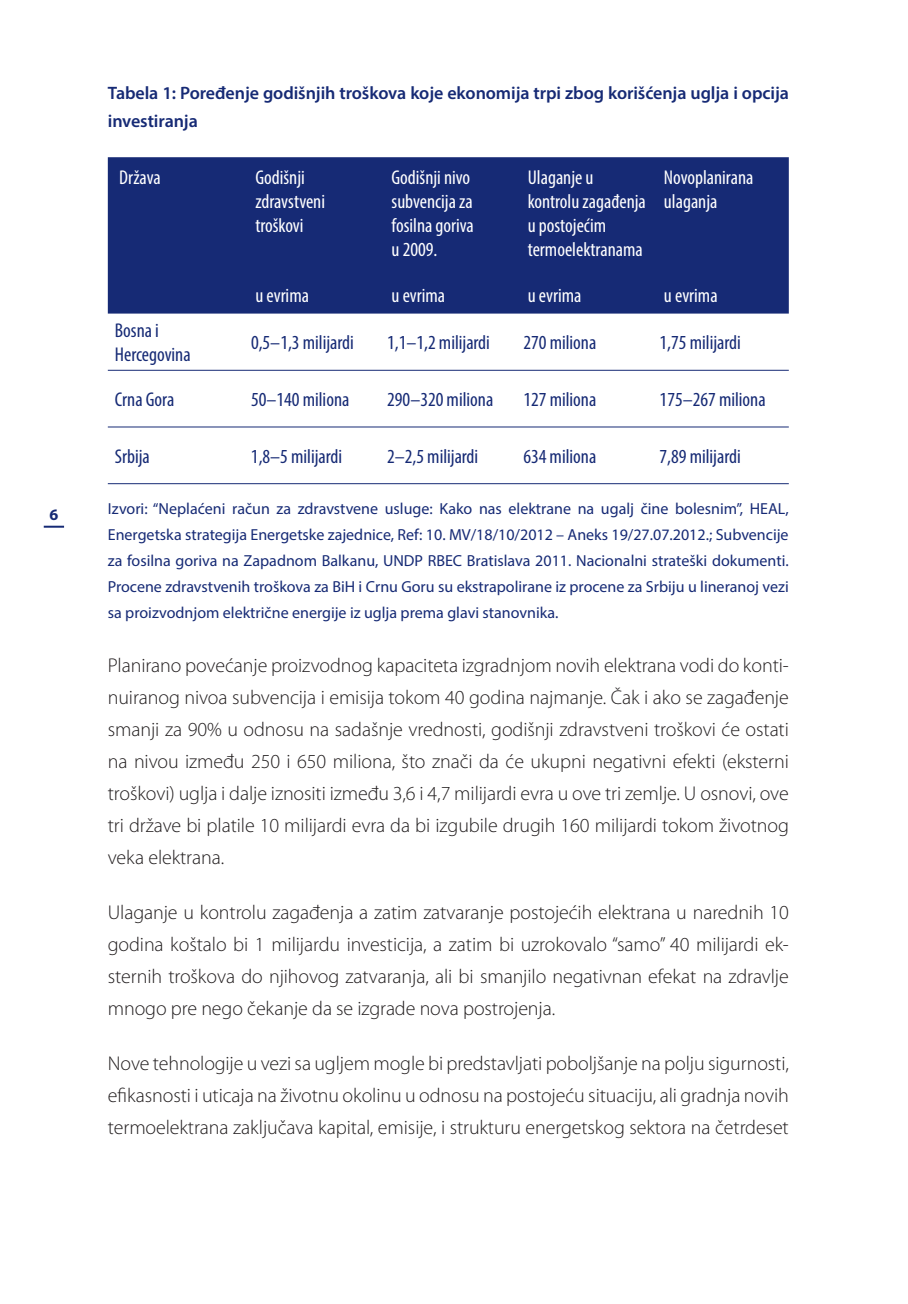
<style>
.page{position:relative;width:908px;height:1304px;background:#fff}
.page>*{position:absolute;margin:0;border:0;box-sizing:border-box;transform-origin:0 0}
.t1{font:300 20px/32px "Myriad Pro";letter-spacing:-.005em;color:#231f20;text-align:justify}
.t2{font:condensed 20px/24px "Myriad Pro";color:#162a75}
.t3{font:condensed 20px/24px "Myriad Pro";color:#fff}
.t4{font:600 18px/28px "Myriad Pro";letter-spacing:-.005em;color:#162a75}
.t5{font:16px/26px "Myriad Pro";color:#162a75;text-align:justify}
.t6{font:700 16px "Myriad Pro";color:#162a75}
</style>
<div class="page">
<hr style="left:44px;top:526px;width:20px;height:2px;background:#162a75">
<div style="left:108px;top:157px;width:680px;height:157px;background:#162a75"></div>
<hr style="left:108px;top:370px;width:680px;height:1px;background:#162a75">
<hr style="left:108px;top:426px;width:680px;height:1px;background:#162a75">
<hr style="left:108px;top:483px;width:680px;height:1px;background:#162a75">
<p class="t6" style="left:49px;top:509px;width:10px">6</p>
<p class="t4" style="left:108px;top:80px;width:682px">Tabela 1: Poređenje godišnjih troškova koje ekonomija trpi zbog korišćenja uglja i opcija investiranja</p>
<p class="t3" style="left:119px;top:167px;width:43px">Država</p>
<p class="t3" style="left:255px;top:167px;width:71px">Godišnji zdravstveni troškovi</p>
<p class="t3" style="left:391px;top:167px;width:84px">Godišnji nivo subvencija za fosilna goriva u 2009.</p>
<p class="t3" style="left:391px;top:286px;width:55px">u evrima</p>
<p class="t3" style="left:527px;top:167px;width:119px">Ulaganje u kontrolu zagađenja u postojećim termoelektranama</p>
<p class="t3" style="left:527px;top:286px;width:55px">u evrima</p>
<p class="t3" style="left:663px;top:167px;width:91px">Novoplanirana ulaganja</p>
<p class="t3" style="left:255px;top:286px;width:55px">u evrima</p>
<p class="t3" style="left:663px;top:286px;width:55px">u evrima</p>
<p class="t2" style="left:115px;top:321px;width:77px">Bosna i<br>Hercegovina</p>
<p class="t2" style="left:251px;top:333px;width:104px">0,5–1,3 milijardi</p>
<p class="t2" style="left:387px;top:333px;width:104px">1,1–1,2 milijardi</p>
<p class="t2" style="left:523px;top:333px;width:74px">270 miliona</p>
<p class="t2" style="left:659px;top:333px;width:83px">1,75 milijardi</p>
<p class="t2" style="left:115px;top:389px;width:61px">Crna Gora</p>
<p class="t2" style="left:251px;top:389px;width:100px">50–140 miliona</p>
<p class="t2" style="left:387px;top:389px;width:107px">290–320 miliona</p>
<p class="t2" style="left:523px;top:389px;width:74px">127 miliona</p>
<p class="t2" style="left:659px;top:389px;width:107px">175–267 miliona</p>
<p class="t2" style="left:115px;top:446px;width:36px">Srbija</p>
<p class="t2" style="left:251px;top:446px;width:93px">1,8–5 milijardi</p>
<p class="t2" style="left:387px;top:446px;width:93px">2–2,5 milijardi</p>
<p class="t2" style="left:523px;top:446px;width:74px">634 miliona</p>
<p class="t2" style="left:659px;top:446px;width:83px">7,89 milijardi</p>
<p class="t5" style="left:108px;top:497px;width:682px">Izvori: “Neplaćeni račun za zdravstvene usluge: Kako nas elektrane na ugalj čine bolesnim”, HEAL, Energetska strategija Energetske zajednice, Ref: 10. MV/18/10/2012 – Aneks 19/27.07.2012.; Subvencije za fosilna goriva na Zapadnom Balkanu, UNDP RBEC Bratislava 2011. Nacionalni strateški dokumenti.<br>Procene zdravstvenih troškova za BiH i Crnu Goru su ekstrapolirane iz procene za Srbiju u lineranoj vezi sa proizvodnjom električne energije iz uglja prema glavi stanovnika.</p>
<p class="t1" style="left:108px;top:652px;width:682px">Planirano povećanje proizvodnog kapaciteta izgradnjom novih elektrana vodi do konti&shy;nuiranog nivoa subvencija i emisija tokom 40 godina najmanje. Čak i ako se zagađenje smanji za 90% u odnosu na sadašnje vrednosti, godišnji zdravstveni troškovi će ostati na nivou između 250 i 650 miliona, što znači da će ukupni negativni efekti (eksterni troškovi) uglja i dalje iznositi između 3,6 i 4,7 milijardi evra u ove tri zemlje. U osnovi, ove tri države bi platile 10 milijardi evra da bi izgubile drugih 160 milijardi tokom životnog veka elektrana.</p>
<p class="t1" style="left:108px;top:898px;width:682px">Ulaganje u kontrolu zagađenja a zatim zatvaranje postojećih elektrana u narednih 10 godina koštalo bi 1 milijardu investicija, a zatim bi uzrokovalo “samo” 40 milijardi ek&shy;sternih troškova do njihovog zatvaranja, ali bi smanjilo negativnan efekat na zdravlje mnogo pre nego čekanje da se izgrade nova postrojenja.</p>
<p class="t1" style="left:108px;top:1049px;width:682px">Nove tehnologije u vezi sa ugljem mogle bi predstavljati poboljšanje na polju sigurnosti, efikasnosti i uticaja na životnu okolinu u odnosu na postojeću situaciju, ali gradnja novih termoelektrana zaključava kapital, emisije, i strukturu energetskog sektora na četrdeset</p>
</div>
